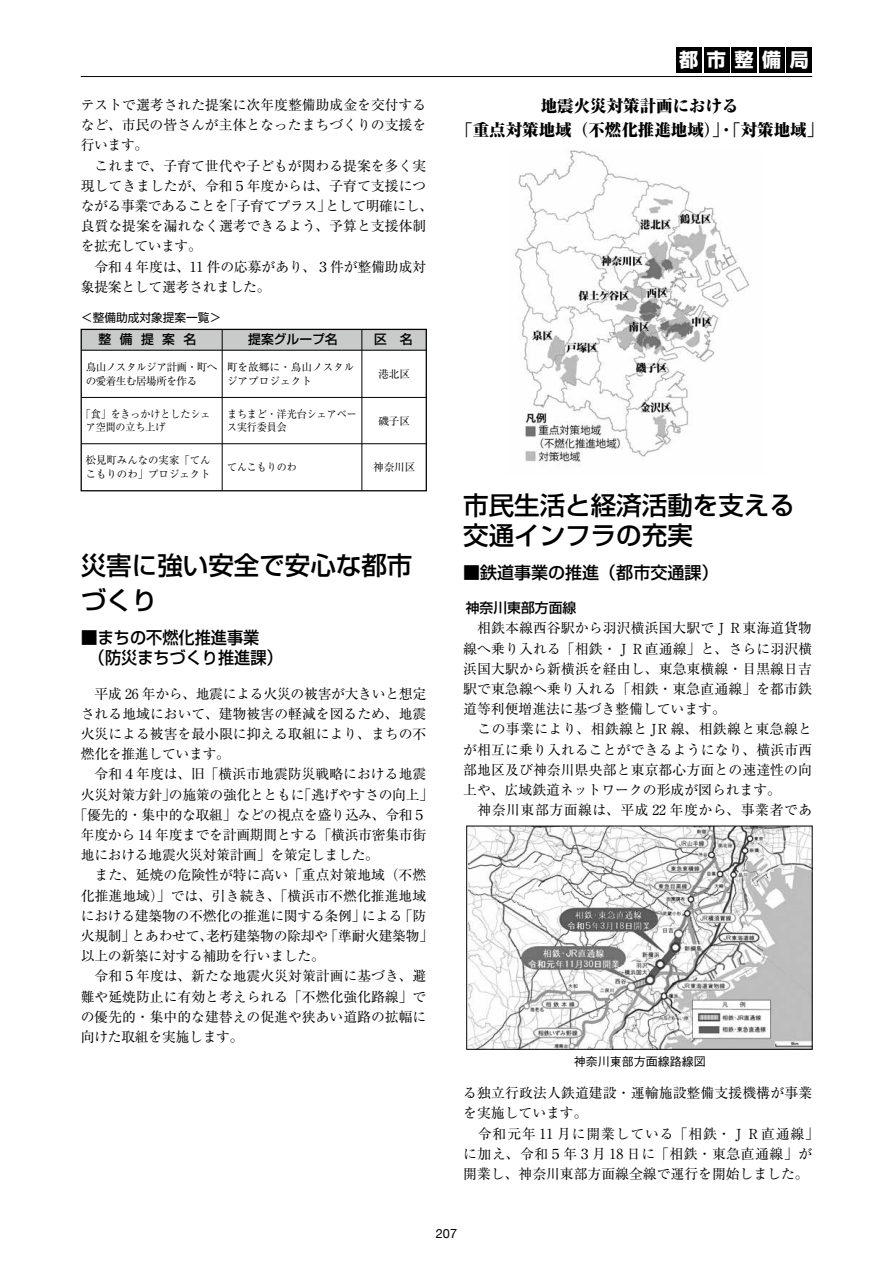
<style>
.page{position:relative;width:893px;height:1263px;background:#fff}
.page>*{position:absolute;margin:0;border:0;box-sizing:border-box;transform-origin:0 0}
.t1{font:500 25.5px/34.5px "Shin Go Pro";color:#000}
.t2{font:700 19.2px "Shin Go Pro";letter-spacing:.445em;color:#fff}
.t3{font:500 16.95px/20.2px "Shin Go Pro";color:#000}
.t4{font:800 expanded 16.5px/24px "Ryumin Pro";color:#000;text-align:center}
.t5{font:13.8px/20.2px "Ryumin Pro";color:#000}
.t6{font:13.8px "Ryumin Pro";letter-spacing:-.02em;color:#000}
.t7{font:500 13.8px "Shin Go Pro";color:#000}
.t8{font:500 12.75px "Shin Go Pro";color:#000}
.t9{font:12.75px "Helvetica Neue";color:#000}
.t10{font:500 12px "Gothic BBB";color:#000}
.t11{font:11.7px "Shin Go Pro";color:#000}
.t12{font:10.65px/13.8px "Ryumin Pro";color:#000}
.t13{font:10.65px/13.8px "Ryumin Pro";color:#000;scale:.94 1}
.t14{font:10.65px/13.8px "Ryumin Pro";letter-spacing:-.05em;color:#000}
</style>
<div class="page">
<hr style="left:81px;top:76px;width:731px;height:1px;background:#000">
<div style="left:676px;top:47px;width:26px;height:25px;background:#000"></div>
<div style="left:704px;top:47px;width:25px;height:25px;background:#000"></div>
<div style="left:731px;top:47px;width:26px;height:25px;background:#000"></div>
<div style="left:759px;top:47px;width:25px;height:25px;background:#000"></div>
<div style="left:787px;top:47px;width:25px;height:25px;background:#000"></div>
<img style="left:469px;top:828px;width:341px;height:219px">
<img style="left:513px;top:150px;width:237px;height:312px">
<div style="left:81px;top:329px;width:346px;height:21px;background:#c9caca"></div>
<hr style="left:81px;top:350px;width:346px;height:1px;background:#000">
<hr style="left:81px;top:397px;width:346px;height:1px;background:#000">
<hr style="left:81px;top:443px;width:346px;height:1px;background:#000">
<hr style="left:222px;top:330px;width:1px;height:161px;background:#000">
<hr style="left:362px;top:330px;width:1px;height:161px;background:#000">
<div style="left:81px;top:329px;width:346px;height:162px;border:1px solid #000"></div>
<p class="t5" style="left:81px;top:94px;width:354px">テストで選考された提案に次年度整備助成金を交付するなど、市民の皆さんが主体となったまちづくりの支援を行います。<br>　これまで、子育て世代や子どもが関わる提案を多く実現してきましたが、令和５年度からは、子育て支援につながる事業であることを「子育てプラス」として明確にし、良質な提案を漏れなく選考できるよう、予算と支援体制を拡充しています。<br>　令和 4 年度は、11 件の応募があり、３件が整備助成対象提案として選考されました。</p>
<p class="t11" style="left:81px;top:308px;width:142px">＜整備助成対象提案一覧＞</p>
<p class="t8" style="left:99px;top:329px;width:99px">整 備 提 案 名</p>
<p class="t8" style="left:248px;top:329px;width:91px">提案グループ名</p>
<p class="t8" style="left:374px;top:329px;width:40px">区　名</p>
<p class="t14" style="left:86px;top:359px;width:133px">鳥山ノスタルジア計画・町への愛着生む居場所を作る</p>
<p class="t13" style="left:86px;top:406px;width:134px;text-indent:-5px">「食」をきっかけとしたシェア空間の立ち上げ</p>
<p class="t12" style="left:86px;top:453px;width:127px">松見町みんなの実家「てんこもりのわ」プロジェクト</p>
<p class="t12" style="left:227px;top:359px;width:129px">町を故郷に・鳥山ノスタルジアプロジェクト</p>
<p class="t13" style="left:227px;top:406px;width:140px">まちまど・洋光台シェアベース実行委員会</p>
<p class="t13" style="left:227px;top:460px;width:76px">てんこもりのわ</p>
<p class="t12" style="left:378px;top:366px;width:33px">港北区</p>
<p class="t12" style="left:378px;top:413px;width:33px">磯子区</p>
<p class="t12" style="left:373px;top:460px;width:44px">神奈川区</p>
<h1 class="t1" style="left:81px;top:545px;width:333px">災害に強い安全で安心な都市づくり</h1>
<p class="t3" style="left:81px;top:625px;width:203px">■まちの不燃化推進事業<br>　（防災まちづくり推進課）</p>
<p class="t6" style="left:81px;top:682px;width:347px">　平成 26 年から、地震による火災の被害が大きいと想定</p>
<p class="t5" style="left:81px;top:702px;width:347px">される地域において、建物被害の軽減を図るため、地震</p>
<p class="t5" style="left:81px;top:723px;width:347px">火災による被害を最小限に抑える取組により、まちの不</p>
<p class="t6" style="left:81px;top:743px;width:151px">燃化を推進しています。</p>
<p class="t5" style="left:81px;top:763px;width:347px">　令和４年度は、旧「横浜市地震防災戦略における地震</p>
<p class="t6" style="left:81px;top:783px;width:354px">火災対策方針」の施策の強化とともに「逃げやすさの向上」</p>
<p class="t6" style="left:74px;top:804px;width:354px">「優先的・集中的な取組」などの視点を盛り込み、令和５</p>
<p class="t6" style="left:81px;top:824px;width:347px">年度から 14 年度までを計画期間とする「横浜市密集市街</p>
<p class="t6" style="left:81px;top:844px;width:300px">地における地震火災対策計画」を策定しました。</p>
<p class="t5" style="left:81px;top:864px;width:347px">　また、延焼の危険性が特に高い「重点対策地域（不燃</p>
<p class="t5" style="left:81px;top:884px;width:347px">化推進地域）」では、引き続き、「横浜市不燃化推進地域</p>
<p class="t6" style="left:81px;top:905px;width:347px">における建築物の不燃化の推進に関する条例」による「防</p>
<p class="t6" style="left:81px;top:925px;width:354px">火規制」とあわせて、老朽建築物の除却や「準耐火建築物」</p>
<p class="t6" style="left:81px;top:945px;width:246px">以上の新築に対する補助を行いました。</p>
<p class="t5" style="left:81px;top:965px;width:347px">　令和５年度は、新たな地震火災対策計画に基づき、避</p>
<p class="t5" style="left:81px;top:985px;width:347px">難や延焼防止に有効と考えられる「不燃化強化路線」で</p>
<p class="t5" style="left:81px;top:1005px;width:347px">の優先的・集中的な建替えの促進や狭あい道路の拡幅に</p>
<p class="t6" style="left:81px;top:1026px;width:164px">向けた取組を実施します。</p>
<h2 class="t2" style="left:679px;top:44px;width:131px">都市整備局</h2>
<p class="t4" style="left:456px;top:93px;width:368px">地震火災対策計画における<br>「重点対策地域（不燃化推進地域）」・「対策地域」</p>
<h1 class="t1" style="left:463px;top:487px;width:333px;line-height:30px">市民生活と経済活動を支える交通インフラの充実</h1>
<p class="t3" style="left:463px;top:560px;width:257px">■鉄道事業の推進（都市交通課）</p>
<p class="t7" style="left:466px;top:597px;width:112px">神奈川東部方面線</p>
<p class="t5" style="left:463px;top:617px;width:350px">　相鉄本線西谷駅から羽沢横浜国大駅でＪＲ東海道貨物線へ乗り入れる「相鉄・ＪＲ直通線」と、さらに羽沢横浜国大駅から新横浜を経由し、東急東横線・目黒線日吉駅で東急線へ乗り入れる「相鉄・東急直通線」を都市鉄道等利便増進法に基づき整備しています。<br>　この事業により、相鉄線と JR 線、相鉄線と東急線とが相互に乗り入れることができるようになり、横浜市西部地区及び神奈川県央部と東京都心方面との速達性の向上や、広域鉄道ネットワークの形成が図られます。<br>　神奈川東部方面線は、平成 22 年度から、事業者であ</p>
<p class="t10" style="left:574px;top:1055px;width:133px">神奈川東部方面線路線図</p>
<p class="t5" style="left:463px;top:1082px;width:357px">る独立行政法人鉄道建設・運輸施設整備支援機構が事業を実施しています。<br>　令和元年 11 月に開業している「相鉄・ＪＲ直通線」に加え、令和５年３月 18 日に「相鉄・東急直通線」が開業し、神奈川東部方面線全線で運行を開始しました。</p>
<p class="t9" style="left:436px;top:1224px;width:23px">207</p>
</div>
